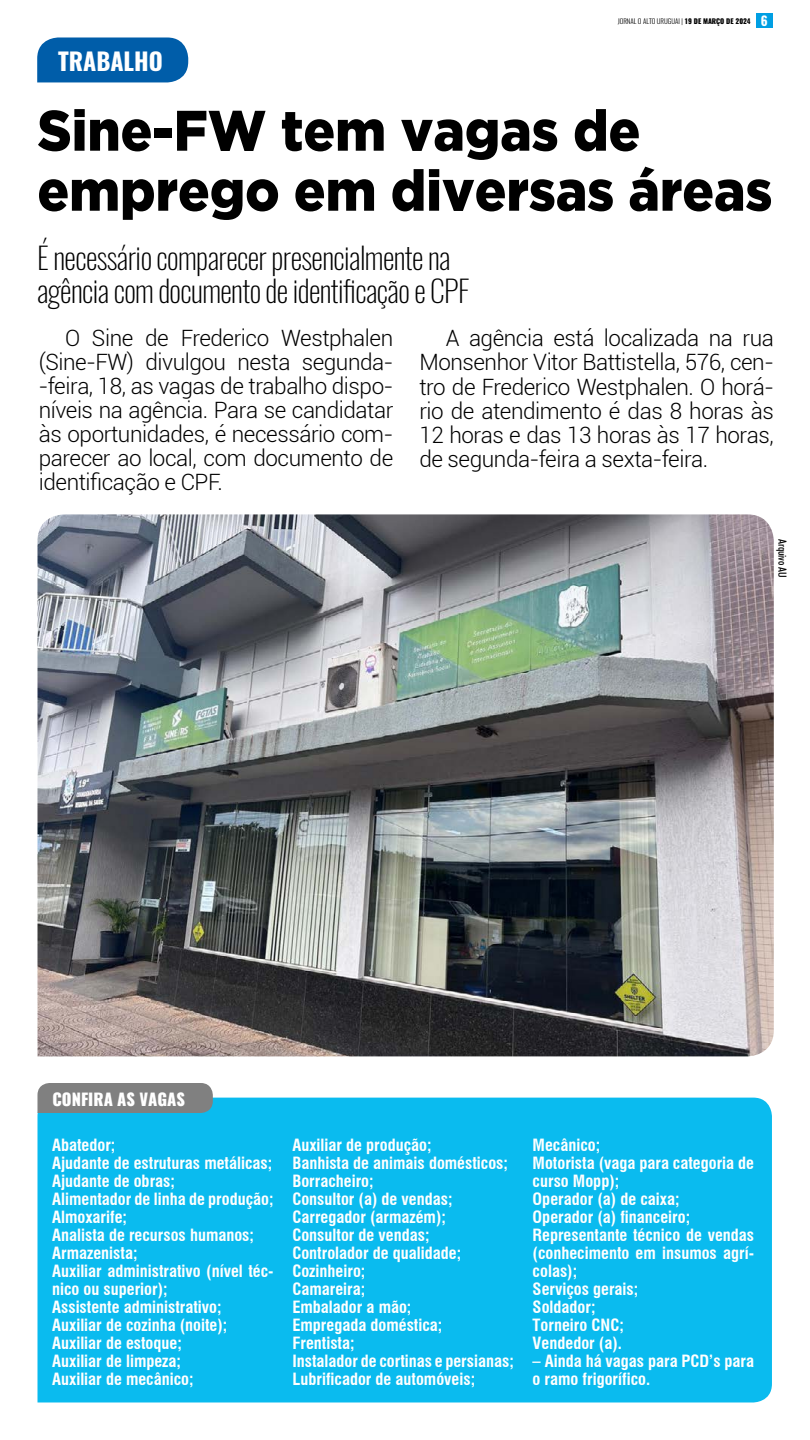
<style>
.page{position:relative;width:810px;height:1440px;background:#fff}
.page>*{position:absolute;margin:0;border:0;box-sizing:border-box;transform-origin:0 0}
.t1{font:900 57px/60px "Gotham";color:#000;scale:.92 1}
.t2{font:200 30px/33px "Oswald";letter-spacing:-.02em;color:#000}
.t3{font:700 24px "Oswald";color:#fff}
.t4{font:300 22.5px/24px "Roboto";letter-spacing:-.02em;color:#000;text-align:justify}
.t5{font:700 condensed 16.5px/18px "Swiss 721 BT";color:#fff}
.t6{font:800 16.5px "Oswald";color:#fff}
.t7{font:500 condensed 11.25px "Futura BT";letter-spacing:-.02em;color:#000}
.t8{font:300 6.98px "Oswald";color:#000}
.s1{font-weight:800}
.s2{font-weight:700;font-size:12.9px;color:#fff}
</style>
<div class="page">
<div style="left:756px;top:13px;width:16px;height:14px;background:#009fe3"></div>
<img style="left:38px;top:514px;width:736px;height:542px">
<div style="left:37px;top:38px;width:151px;height:44px;background:#005da9"></div>
<div style="left:38px;top:1098px;width:734px;height:304px;background:#0abbef"></div>
<div style="left:37px;top:1083px;width:176px;height:30px;background:#808080"></div>
<h3 class="t3" style="left:58px;top:45px;width:106px">TRABALHO</h3>
<p class="t8" style="left:618px;top:16px;width:151px">JORNAL O ALTO URUGUAI | <span class="s1">19 DE MARÇO DE 2024</span> <span class="s2">6</span></p>
<h1 class="t1" style="left:38px;top:99px;width:800px">Sine-FW tem vagas de emprego em diversas áreas</h1>
<h2 class="t2" style="left:37px;top:241px;width:434px">É necessário comparecer presencialmente na agência com documento de identificação e CPF</h2>
<h3 class="t4" style="left:39px;top:326px;width:356px;text-indent:26px">O Sine de Frederico Westphalen (Sine-FW) divulgou nesta segunda--feira, 18, as vagas de trabalho dispo&shy;níveis na agência. Para se candidatar às oportunidades, é necessário com&shy;parecer ao local, com documento de identificação e CPF.</h3>
<h3 class="t4" style="left:419px;top:326px;width:356px;text-indent:26px">A agência está localizada na rua Monsenhor Vitor Battistella, 576, cen&shy;tro de Frederico Westphalen. O horá&shy;rio de atendimento é das 8 horas às 12 horas e das 13 horas às 17 horas, de segunda-feira a sexta-feira.</h3>
<p class="t7" style="left:789px;top:539px;width:39px;rotate:90deg">Arquivo AU</p>
<p class="t6" style="left:52px;top:1088px;width:134px">CONFIRA AS VAGAS</p>
<p class="t5" style="left:52px;top:1136px;width:223px">Abatedor;<br>Ajudante de estruturas metálicas;<br>Ajudante de obras;<br>Alimentador de linha de produção;<br>Almoxarife;<br>Analista de recursos humanos;<br>Armazenista;<br>Auxiliar administrativo (nível téc&shy;nico ou superior);<br>Assistente administrativo;<br>Auxiliar de cozinha (noite);<br>Auxiliar de estoque;<br>Auxiliar de limpeza;<br>Auxiliar de mecânico;</p>
<p class="t5" style="left:292px;top:1136px;width:223px">Auxiliar de produção;<br>Banhista de animais domésticos;<br>Borracheiro;<br>Consultor (a) de vendas;<br>Carregador (armazém);<br>Consultor de vendas;<br>Controlador de qualidade;<br>Cozinheiro;<br>Camareira;<br>Embalador a mão;<br>Empregada doméstica;<br>Frentista;<br>Instalador de cortinas e persianas;<br>Lubrificador de automóveis;</p>
<p class="t5" style="left:533px;top:1136px;width:223px">Mecânico;<br>Motorista (vaga para categoria de curso Mopp);<br>Operador (a) de caixa;<br>Operador (a) financeiro;<br>Representante técnico de vendas (conhecimento em insumos agrí&shy;colas);<br>Serviços gerais;<br>Soldador;<br>Torneiro CNC;<br>Vendedor (a).</p>
<p class="t5" style="left:533px;top:1352px;width:223px">– Ainda há vagas para PCD’s para o ramo frigorífico.</p>
</div>
